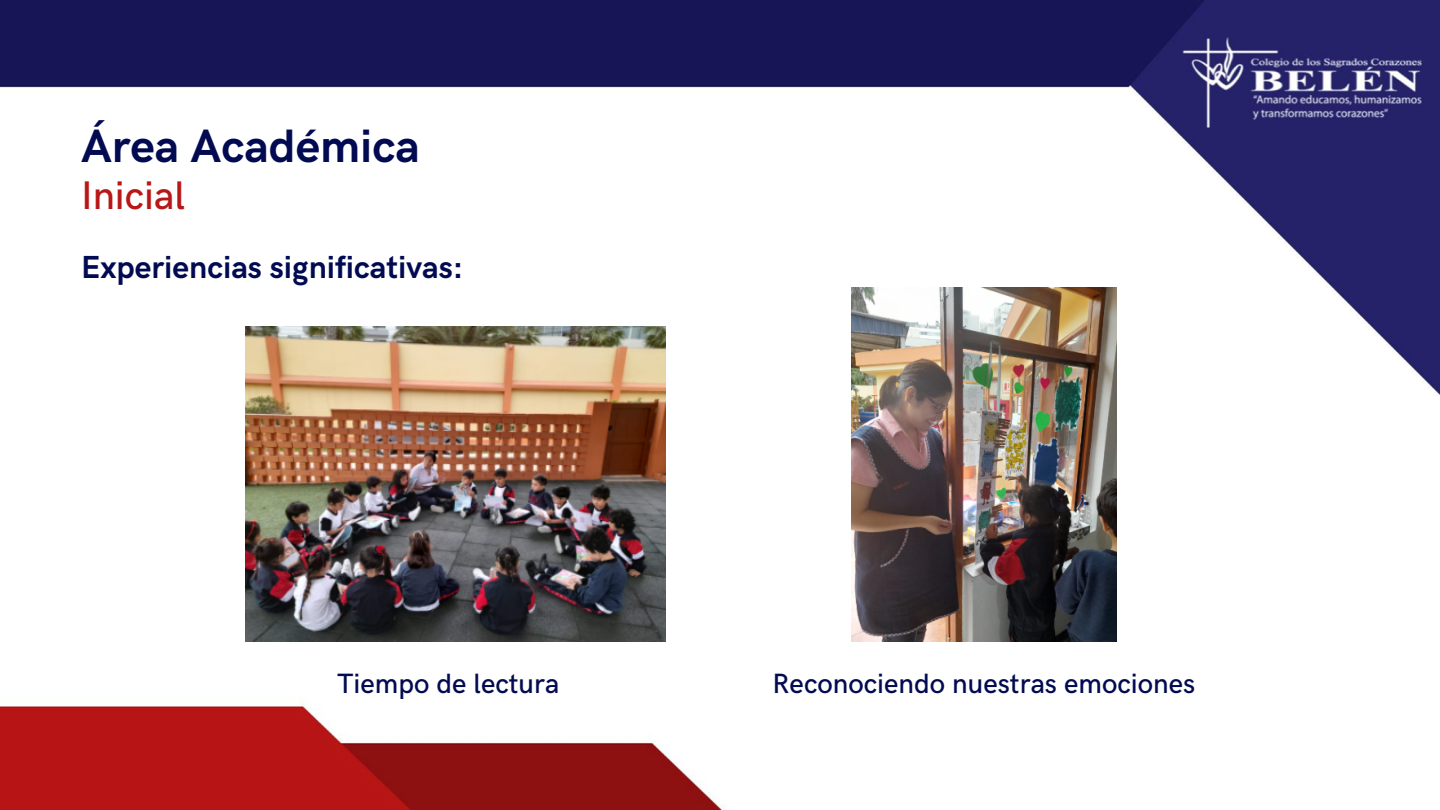
<style>
.page{position:relative;width:1440px;height:810px;background:#fff}
.page>*{position:absolute;margin:0;border:0;box-sizing:border-box;transform-origin:0 0}
.t1{font:700 47px "HK Grotesk";color:#020b52}
.t2{font:500 40px "HK Grotesk";color:#b71817}
.t3{font:700 32px "HK Grotesk";color:#020b52}
.t4{font:500 28px "HK Grotesk";color:#020b52}
</style>
<div class="page">
<img style="left:0;top:0;width:1440px;height:810px">
<img style="left:245px;top:326px;width:421px;height:316px">
<img style="left:851px;top:288px;width:265px;height:354px">
<p class="t1" style="left:81px;top:120px;width:340px">Área Académica</p>
<p class="t2" style="left:81px;top:173px;width:106px">Inicial</p>
<p class="t3" style="left:81px;top:249px;width:384px">Experiencias significativas:</p>
<p class="t4" style="left:337px;top:668px;width:224px">Tiempo de lectura</p>
<p class="t4" style="left:773px;top:668px;width:424px">Reconociendo nuestras emociones</p>
</div>
